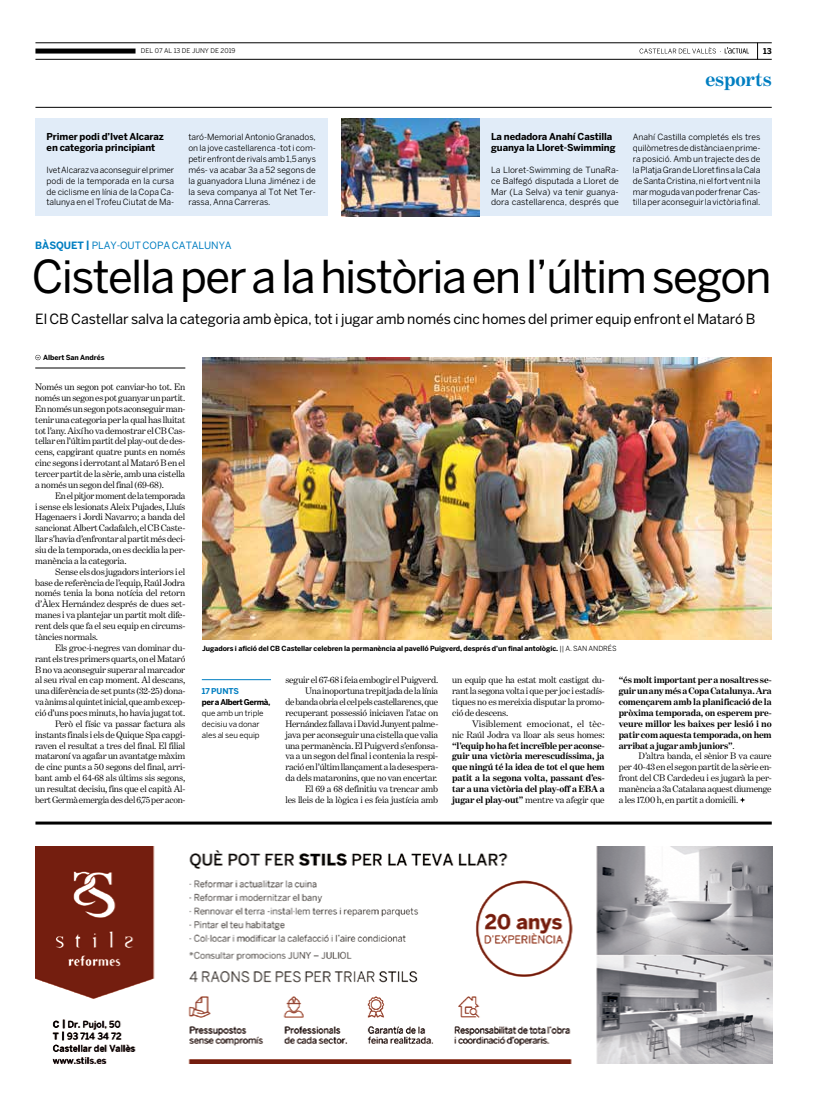
<style>
.page{position:relative;width:820px;height:1106px;background:#fff}
.page>*{position:absolute;margin:0;border:0;box-sizing:border-box;transform-origin:0 0}
.t1{font:45px "Benton Sans";letter-spacing:-.035em;color:#000}
.t2{font:700 20px "Benton Modern One";letter-spacing:-.005em;color:#007ec1}
.t3{font:14px "Benton Sans";letter-spacing:-.005em;color:#000}
.t4{font:10px "Benton Sans";letter-spacing:-.005em;color:#007ec1}
.t5{font:700 10px "Benton Sans";letter-spacing:-.01em;color:#007ec1}
.t6{font:9.5px/10.9px "Benton Modern One";letter-spacing:-.015em;color:#000;text-align:justify}
.t7{font:700 9.5px/10.9px "Benton Modern One";letter-spacing:-.015em;color:#000;text-align:justify}
.t8{font:700 9.5px/10.9px "Benton Sans";letter-spacing:-.01em;color:#000}
.t9{font:8.5px/10.9px "Benton Sans";letter-spacing:-.005em;color:#000;text-align:justify}
.t10{font:8px/10.9px "Benton Sans";letter-spacing:-.005em;color:#000}
.t11{font:700 8px "Benton Sans";letter-spacing:-.05em;color:#000}
.t12{font:700 8px "Benton Sans";letter-spacing:-.01em;color:#007ec1}
.t13{font:700 7px "Benton Sans";letter-spacing:-.01em;color:#000}
.t14{font:6.5px "Benton Sans";letter-spacing:.005em;color:#000}
.s1{font-weight:700}
.s2{font-weight:400}
</style>
<div class="page">
<svg style="left:757px;top:44px;width:1px;height:15px"></svg>
<svg style="left:639px;top:47px;width:109px;height:7px"></svg>
<hr style="left:35px;top:107px;width:736px;height:1px;background:#000">
<hr style="left:35px;top:43px;width:736px;height:1px;background:#000">
<hr style="left:35px;top:59px;width:736px;height:1px;background:#000">
<div style="left:35px;top:49px;width:100px;height:5px;background:#000"></div>
<div style="left:35px;top:119px;width:292px;height:97px;background:#e1ecf8"></div>
<div style="left:479px;top:119px;width:292px;height:97px;background:#e1ecf8"></div>
<img style="left:342px;top:119px;width:137px;height:97px">
<hr style="left:35px;top:821px;width:736px;height:3px;background:#000">
<img style="left:202px;top:357px;width:569px;height:283px">
<svg style="left:35px;top:355px;width:6px;height:5px"></svg>
<hr style="left:35px;top:367px;width:150px;height:1px;background:#000">
<hr style="left:202px;top:679px;width:69px;height:1px;background:#007ec1">
<svg style="left:740px;top:797px;width:5px;height:5px"></svg>
<img style="left:35px;top:846px;width:736px;height:217px">
<p class="t14" style="left:141px;top:47px;width:96px">DEL 07 AL 13 DE juny DE 2019</p>
<p class="t11" style="left:762px;top:46px;width:10px">13</p>
<h2 class="t2" style="left:705px;top:68px;width:68px">esports</h2>
<p class="t8" style="left:47px;top:131px;width:119px">Primer podi d’Ivet Alcaraz en categoria principiant</p>
<p class="t9" style="left:47px;top:164px;width:129px">Ivet Alcaraz va aconseguir el primer podi de la temporada en la cursa de ciclisme en línia de la Copa Ca&shy;talunya en el Trofeu Ciutat de Ma-</p>
<p class="t9" style="left:188px;top:132px;width:129px">taró-Memorial Antonio Granados, on la jove castellarenca -tot i com&shy;petir enfront de rivals amb 1,5 anys més- va acabar 3a a 52 segons de la guanyadora Lluna Jiménez i de la seva companya al Tot N et Ter&shy;rassa, Anna Carreras.</p>
<p class="t8" style="left:491px;top:131px;width:126px">La nedadora Anahí Castilla guanya la Lloret-Swimming</p>
<p class="t9" style="left:491px;top:164px;width:129px">La Lloret-Swimming de TunaRa&shy;ce Balfegó disputada a Lloret de Mar (La Selva) va tenir guanya&shy;dora castellarenca, després que</p>
<p class="t5" style="left:35px;top:239px;width:37px">bàsquet</p>
<p class="t4" style="left:86px;top:239px;width:13px"><span class="s1">|</span>pla</p>
<p class="t4" style="left:110px;top:239px;width:47px">y-out Copa</p>
<p class="t4" style="left:172px;top:239px;width:15px">Catal</p>
<p class="t4" style="left:204px;top:239px;width:28px">unya</p>
<p class="t9" style="left:632px;top:132px;width:129px">Anahí Castilla completés els tres quilòmetres de distància en prime&shy;ra posició. Amb un trajecte des de la Platja Gran de Lloret fins a la Cala de Santa Cristina, ni el fort vent ni la mar moguda van poder frenar Cas&shy;tilla per aconseguir la victòria final.</p>
<h1 class="t1" style="left:32px;top:250px;width:741px">Cistella per a la història en l’últim segon</h1>
<h3 class="t3" style="left:35px;top:310px;width:719px">El CB Castellar salva la categoria amb èpica, tot i jugar amb només cinc homes del primer equip enfront el Mataró B</h3>
<p class="t13" style="left:43px;top:353px;width:63px">Albert San Andrés</p>
<p class="t6" style="left:35px;top:381px;width:152px">Només un segon pot canviar-ho tot. En només un segon es pot guanyar un partit.<br>En només un segon pots aconseguir man&shy;tenir una categoria per la qual has lluitat tot l’any. Així ho va demostrar el CB Cas&shy;tellar en l’últim partit del play-out de des&shy;cens, capgirant quatre punts en només cinc segons i derrotant al Mataró B en el tercer partit de la sèrie, amb una cistella a només un segon del final (69-68).</p>
<p class="t6" style="left:35px;top:490px;width:151px;text-indent:20px">En el pitjor moment de la temporada i sense els lesionats Aleix Pujades, Lluís Hagenaers i Jordi Navarro; a banda del sancionat Albert Cadafalch, el CB Caste&shy;llar s’havia d’enfrontar al partit més deci&shy;siu de la temporada, on es decidia la per&shy;manència a la categoria.</p>
<p class="t6" style="left:35px;top:566px;width:151px;text-indent:20px">Sense els dos jugadors interiors i el base de referència de l’equip, Raúl Jodra només tenia la bona notícia del retorn d’Àlex Hernández després de dues set&shy;manes i va plantejar un partit molt dife&shy;rent dels que fa el seu equip en circums&shy;tàncies normals.</p>
<p class="t6" style="left:35px;top:642px;width:151px;text-align:right">Els groc-i-negres van dominar du-<br>rant els tres primers quarts, on el Mataró B no va aconseguir superar al marcador al seu rival en cap moment. Al descans, una diferència de set punts (32-25) dona&shy;va ànims al quintet inicial, que amb excep&shy;ció d’uns pocs minuts, ho havia jugat tot.<br>Però el físic va passar factura als instants finals i els de Quique Spa capgi&shy;raven el resultat a tres del final. El filial mataroní va agafar un avantatge màxim de cinc punts a 50 segons del final, arri&shy;bant amb el 64-68 als últims sis segons, un resultat decisiu, fins que el capità Al&shy;bert Germà emergia des del 6,75 per acon-</p>
<p class="t13" style="left:202px;top:644px;width:411px">Jugadors i afició del CB Castellar celebren la permanència al pavelló Puigverd, després d’un final antològic. <span class="s2">|| a. sa n andrés</span></p>
<p class="t12" style="left:202px;top:686px;width:39px">17 PUNTS</p>
<p class="t11" style="left:202px;top:697px;width:70px">per a Albert Germà,</p>
<p class="t10" style="left:202px;top:707px;width:63px">que amb un triple decisiu va donar ales al seu equip</p>
<p class="t6" style="left:285px;top:674px;width:154px;text-align:right">seguir el 67-68 i feia embogir el Puigverd.<br>Una inoportuna trepitjada de la línia<br>de banda obria el cel pels castellarencs, que recuperant possessió iniciaven l’atac on Hernández fallava i David Junyent palme&shy;java per aconseguir una cistella que valia una permanència. El Puigverd s’enfonsa&shy;va a un segon del final i contenia la respi&shy;ració en l’últim llançament a la desespera&shy;da dels mataronins, que no van encertar.<br>El 69 a 68 definitiu va trencar amb<br>les lleis de la lògica i es feia justícia amb</p>
<p class="t6" style="left:452px;top:674px;width:154px">un equip que ha estat molt castigat du&shy;rant la segona volta i que per joc i estadís&shy;tiques no es mereixia disputar la promo&shy;ció de descens.</p>
<p class="t6" style="left:452px;top:718px;width:154px;text-align:right">Visiblement emocionat, el tèc-<br>nic Raúl Jodra va lloar als seus homes:</p>
<p class="t7" style="left:452px;top:739px;width:154px">“l’equip ho ha fet increïble per aconse&shy;guir una victòria merescudíssima, ja que ningú té la idea de tot el que hem patit a la segona volta, passant d’es&shy;tar a una victòria del play-off a EBA a jugar el play-out” <span class="s2">mentre va afegir que</span></p>
<p class="t7" style="left:618px;top:674px;width:154px">“és molt important per a nosaltres se&shy;guir un any més a Copa Catalunya. Ara començarem amb la planificació de la pròxima temporada, on esperem pre&shy;veure millor les baixes per lesió i no patir com aquesta temporada, on hem arribat a jugar amb juniors”<span class="s2">.</span></p>
<p class="t6" style="left:618px;top:750px;width:154px;text-indent:20px">D’altra banda, el sènior B va caure per 40-43 en el segon partit de la sèrie en&shy;front del CB Cardedeu i es jugarà la per&shy;manència a 3a Catalana aquest diumenge a les 17.00 h, en partit a domicili.</p>
</div>
